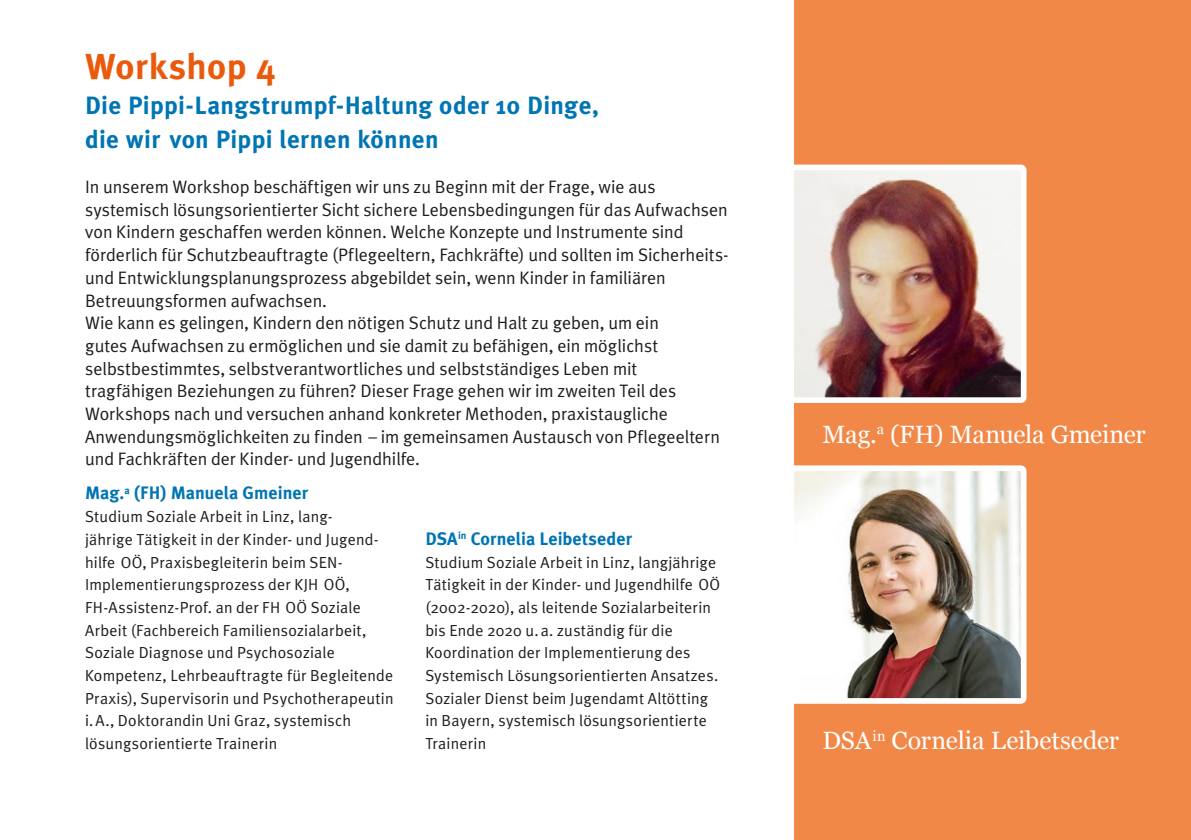
<style>
.page{position:relative;width:1191px;height:840px;background:#fff}
.page>*{position:absolute;margin:0;border:0;box-sizing:border-box;transform-origin:0 0}
.t1{font:700 36px "Meta Plus";letter-spacing:.015em;color:#ea5a0c}
.t2{font:700 25px/34px "Meta Plus";letter-spacing:.015em;color:#0075b3}
.t3{font:25px "Georgia";letter-spacing:-.005em;color:#fff}
.t4{font:18px/22.6px "Meta Plus";color:#1d1d1c}
.t5{font:700 18px "Meta Plus";letter-spacing:.005em;color:#0075b3}
.t6{font:16px/22.6px "Meta Plus";letter-spacing:.015em;color:#1d1d1c}
</style>
<div class="page">
<div style="left:794px;top:0;width:397px;height:839px;background:#f18848"></div>
<img style="left:795px;top:171px;width:224px;height:225px">
<div style="left:788px;top:164px;width:238px;height:239px;border:6px solid #fff;border-radius:3px"></div>
<img style="left:795px;top:472px;width:224px;height:224px">
<div style="left:788px;top:465px;width:238px;height:238px;border:6px solid #fff;border-radius:3px"></div>
<h1 class="t1" style="left:85px;top:46px;width:192px">Workshop 4</h1>
<h2 class="t2" style="left:85px;top:88px;width:515px">Die Pippi-Langstrumpf-Haltung oder 10 Dinge, die wir von Pippi lernen können</h2>
<p class="t4" style="left:85px;top:175px;width:645px">In unserem Workshop beschäftigen wir uns zu Beginn mit der Frage, wie aus systemisch lösungsorientierter Sicht sichere Lebensbedingungen für das Aufwachsen von Kindern geschaffen werden können. Welche Konzepte und Instrumente sind förderlich für Schutzbeauftragte (Pflegeeltern, Fachkräfte) und sollten im Sicherheits&shy;und Entwicklungsplanungsprozess abgebildet sein, wenn Kinder in familiären Betreuungsformen aufwachsen.<br>Wie kann es gelingen, Kindern den nötigen Schutz und Halt zu geben, um ein<br>gutes Aufwachsen zu ermöglichen und sie damit zu befähigen, ein möglichst selbstbestimmtes, selbstverantwortliches und selbstständiges Leben mit tragfähigen Beziehungen zu führen? Dieser Frage gehen wir im zweiten Teil des Workshops nach und versuchen anhand konkreter Methoden, praxistaugliche Anwendungsmöglichkeiten zu finden – im gemeinsamen Austausch von Pflegeeltern und Fachkräften der Kinder- und Jugendhilfe.</p>
<p class="t5" style="left:85px;top:482px;width:224px">Mag.<sup>a</sup> (FH) Manuela Gmeiner</p>
<p class="t6" style="left:85px;top:505px;width:310px">Studium Soziale Arbeit in Linz, lang-<br>jährige Tätigkeit in der Kinder- und Jugend&shy;hilfe OÖ, Praxisbegleiterin beim SEN-Implementierungsprozess der KJH OÖ, FH-Assistenz-Prof. an der FH OÖ Soziale Arbeit (Fachbereich Familiensozialarbeit, Soziale Diagnose und Psychosoziale Kompetenz, Lehrbeauftragte für Begleitende Praxis), Supervisorin und Psychotherapeutin i.A., Doktorandin Uni Graz, systemisch lösungsorientierte Trainerin</p>
<p class="t5" style="left:425px;top:528px;width:208px">DSA<sup>in</sup> Cornelia Leibetseder</p>
<p class="t6" style="left:425px;top:550px;width:296px">Studium Soziale Arbeit in Linz, langjährige Tätigkeit in der Kinder- und Jugendhilfe OÖ (2002-2020), als leitende Sozialarbeiterin bis Ende 2020 u.a. zuständig für die Koordination der Implementierung des Systemisch Lösungsorientierten Ansatzes.<br>Sozialer Dienst beim Jugendamt Altötting in Bayern, systemisch lösungsorientierte Trainerin</p>
<h2 class="t3" style="left:822px;top:415px;width:325px">Mag.<sup>a</sup> (FH) Manuela Gmeiner</h2>
<h2 class="t3" style="left:822px;top:721px;width:298px">DSA<sup>in</sup> Cornelia Leibetseder</h2>
</div>
